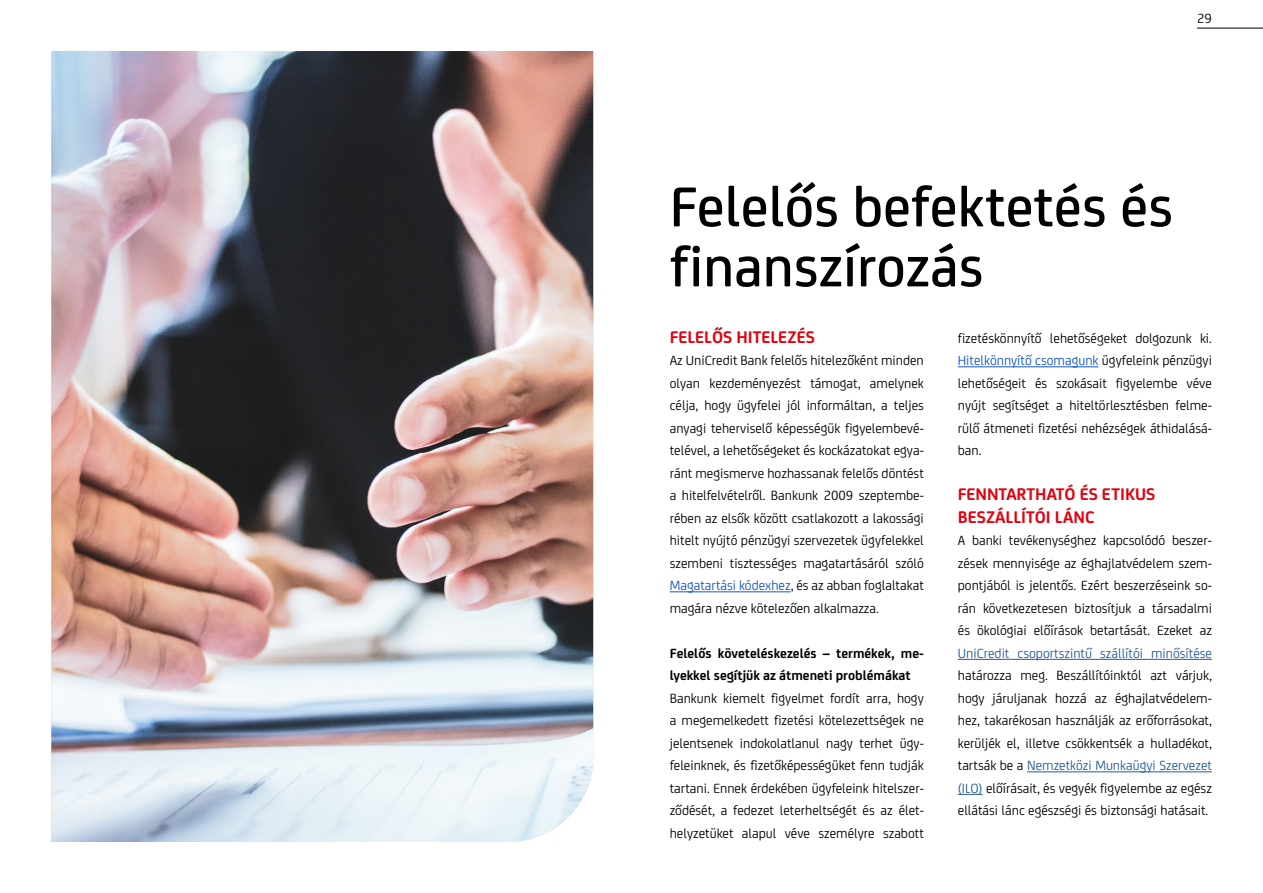
<style>
.page{position:relative;width:1263px;height:893px;background:#fff}
.page>*{position:absolute;margin:0;border:0;box-sizing:border-box;transform-origin:0 0}
.Sz_kiem1{font:500 60px/60px "Uni Credit";color:#000}
.Sz_Piros{font:700 18px/22.5px "Uni Credit";color:#e3000f}
.t1{font:14.25px/22.5px "Uni Credit";color:#000;text-align:justify}
.Sz_SimaBold{font:700 14.25px/22.5px "Uni Credit";color:#000}
.s1{color:#15c}
.s2{color:#245a9c}
</style>
<div class="page">
<hr style="left:1197px;top:28px;width:66px;height:1px;background:#000">
<hr style="left:670px;top:591px;width:121px;height:1px;background:#15c">
<hr style="left:958px;top:366px;width:140px;height:1px;background:#15c">
<hr style="left:958px;top:659px;width:254px;height:1px;background:#245a9c">
<hr style="left:1027px;top:771px;width:185px;height:1px;background:#245a9c">
<svg style="left:958px;top:794px;width:25px;height:1px"></svg>
<img style="left:51px;top:51px;width:542px;height:791px">
<p class="t1" style="left:1197px;top:7px;width:16px">29</p>
<p class="Sz_kiem1" style="left:670px;top:173px;width:505px">Felelős befektetés és finanszírozás</p>
<p class="Sz_Piros" style="left:670px;top:324px;width:147px">FELELŐS HITELEZÉS</p>
<p class="t1" style="left:670px;top:349px;width:256px">Az UniCredit Bank felelős hitelezőként minden olyan kezdeményezést támogat, amelynek célja, hogy ügyfelei jól informáltan, a teljes anyagi teherviselő képességük figyelembevé&shy;telével, a lehetőségeket és kockázatokat egya&shy;ránt megismerve hozhassanak felelős döntést a hitelfelvételről. Bankunk 2009 szeptembe&shy;rében az elsők között csatlakozott a lakossági hitelt nyújtó pénzügyi szervezetek ügyfelekkel szembeni tisztességes magatartásáról szóló <span class="s1">Magatartási kódexhez</span>, és az abban foglaltakat magára nézve kötelezően alkalmazza.</p>
<p class="Sz_SimaBold" style="left:670px;top:641px;width:256px">Felelős követeléskezelés – termékek, me&shy;lyekkel segítjük az átmeneti problémákat</p>
<p class="t1" style="left:670px;top:686px;width:256px">Bankunk kiemelt figyelmet fordít arra, hogy a megemelkedett fizetési kötelezettségek ne jelentsenek indokolatlanul nagy terhet ügy&shy;feleinknek, és fizetőképességüket fenn tudják tartani. Ennek érdekében ügyfeleink hitelszer&shy;ződését, a fedezet leterheltségét és az élet&shy;helyzetüket alapul véve személyre szabott</p>
<p class="t1" style="left:958px;top:326px;width:256px">fizetéskönnyítő lehetőségeket dolgozunk ki.<br><span class="s1">Hitelkönnyítő csomagunk</span> ügyfeleink pénzügyi lehetőségeit és szokásait figyelembe véve nyújt segítséget a hiteltörlesztésben felme&shy;rülő átmeneti fizetési nehézségek áthidalásá&shy;ban.</p>
<p class="Sz_Piros" style="left:958px;top:482px;width:199px">FENNTARTHATÓ ÉS ETIKUS<br>BESZÁLLÍTÓI LÁNC</p>
<p class="t1" style="left:958px;top:529px;width:256px">A banki tevékenységhez kapcsolódó beszer&shy;zések mennyisége az éghajlatvédelem szem&shy;pontjából is jelentős. Ezért beszerzéseink so&shy;rán következetesen biztosítjuk a társadalmi és ökológiai előírások betartását. Ezeket az <span class="s2">UniCredit csoportszintű szállítói minősítése </span>határozza meg. Beszállítóinktól azt várjuk, hogy járuljanak hozzá az éghajlatvédelem&shy;hez, takarékosan használják az erőforrásokat, kerüljék el, illetve csökkentsék a hulladékot, tartsák be a <span class="s2">Nemzetközi Munkaügyi Szervezet (ILO)</span> előírásait, és vegyék figyelembe az egész ellátási lánc egészségi és biztonsági hatásait.</p>
</div>
